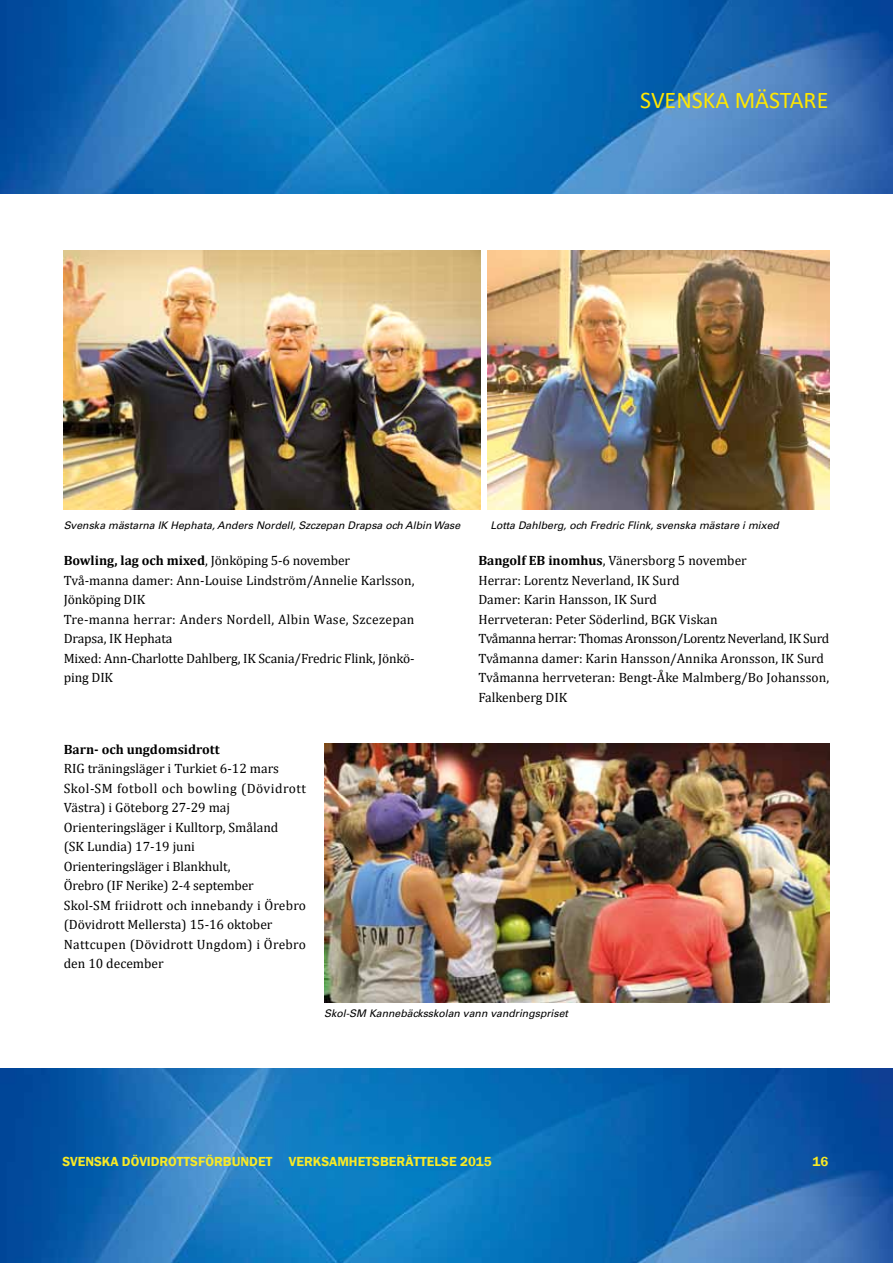
<style>
.page{position:relative;width:893px;height:1263px;background:#fff}
.page>*{position:absolute;margin:0;border:0;box-sizing:border-box;transform-origin:0 0}
.t1{font:24px "Calibri";color:#ffe700}
.t2{font:13.5px/19.5px "Cambria";color:#000}
.t3{font:600 13.5px "Franklin Gothic";color:#f8e926}
.t4{font:700 13.5px "Cambria";color:#000}
.t5{font:italic 10.5px "Univers";color:#000}
.s1{font-weight:700}
</style>
<div class="page">
<img style="left:0;top:1068px;width:893px;height:195px">
<img style="left:0;top:0;width:893px;height:193px">
<img style="left:487px;top:251px;width:342px;height:259px">
<img style="left:64px;top:250px;width:416px;height:260px">
<img style="left:324px;top:743px;width:505px;height:259px">
<h1 class="t1" style="left:640px;top:83px;width:190px">SVENSKA MÄSTARE</h1>
<p class="t5" style="left:64px;top:519px;width:398px">Svenska mästarna IK Hephata, Anders Nordell, Szczepan Drapsa och Albin Wase</p>
<p class="t5" style="left:490px;top:519px;width:290px">Lotta Dahlberg, och Fredric Flink, svenska mästare i mixed</p>
<p class="t2" style="left:478px;top:551px;width:352px"><span class="s1">Bangolf EB inomhus</span>, Vänersborg 5 november<br>Herrar: Lorentz Neverland, IK Surd<br>Damer: Karin Hansson, IK Surd<br>Herrveteran: Peter Söderlind, BGK Viskan<br>Tvåmanna herrar: Thomas Aronsson/Lorentz Neverland, IK Surd Tvåmanna damer: Karin Hansson/Annika Aronsson, IK Surd Tvåmanna herrveteran: Bengt-Åke Malmberg/Bo Johansson, Falkenberg DIK</p>
<p class="t4" style="left:64px;top:740px;width:158px">Barn- och ungdomsidrott</p>
<p class="t2" style="left:64px;top:759px;width:244px">RIG träningsläger i Turkiet 6-12 mars Skol-SM fotboll och bowling (Dövidrott Västra) i Göteborg 27-29 maj Orienteringsläger i Kulltorp, Småland<br>(SK Lundia) 17-19 juni<br>Orienteringsläger i Blankhult,<br>Örebro (IF Nerike) 2-4 september<br>Skol-SM friidrott och innebandy i Örebro (Dövidrott Mellersta) 15-16 oktober Nattcupen (Dövidrott Ungdom) i Örebro den 10 december</p>
<p class="t2" style="left:64px;top:551px;width:352px"><span class="s1">Bowling, lag och mixed</span>, Jönköping 5-6 november Två-manna damer: Ann-Louise Lindström/Annelie Karlsson, Jönköping DIK<br>Tre-manna herrar: Anders Nordell, Albin Wase, Szcezepan Drapsa, IK Hephata<br>Mixed: Ann-Charlotte Dahlberg, IK Scania/Fredric Flink, Jönkö&shy;ping DIK</p>
<p class="t5" style="left:324px;top:1007px;width:245px">Skol-SM Kannebäcksskolan vann vandringspriset</p>
<p class="t3" style="left:62px;top:1153px;width:431px">SVENSKA DÖVIDROTTSFÖRBUNDET VERKSAMHETSBERÄTTELSE 2015</p>
<p class="t3" style="left:813px;top:1153px;width:17px">16</p>
</div>
